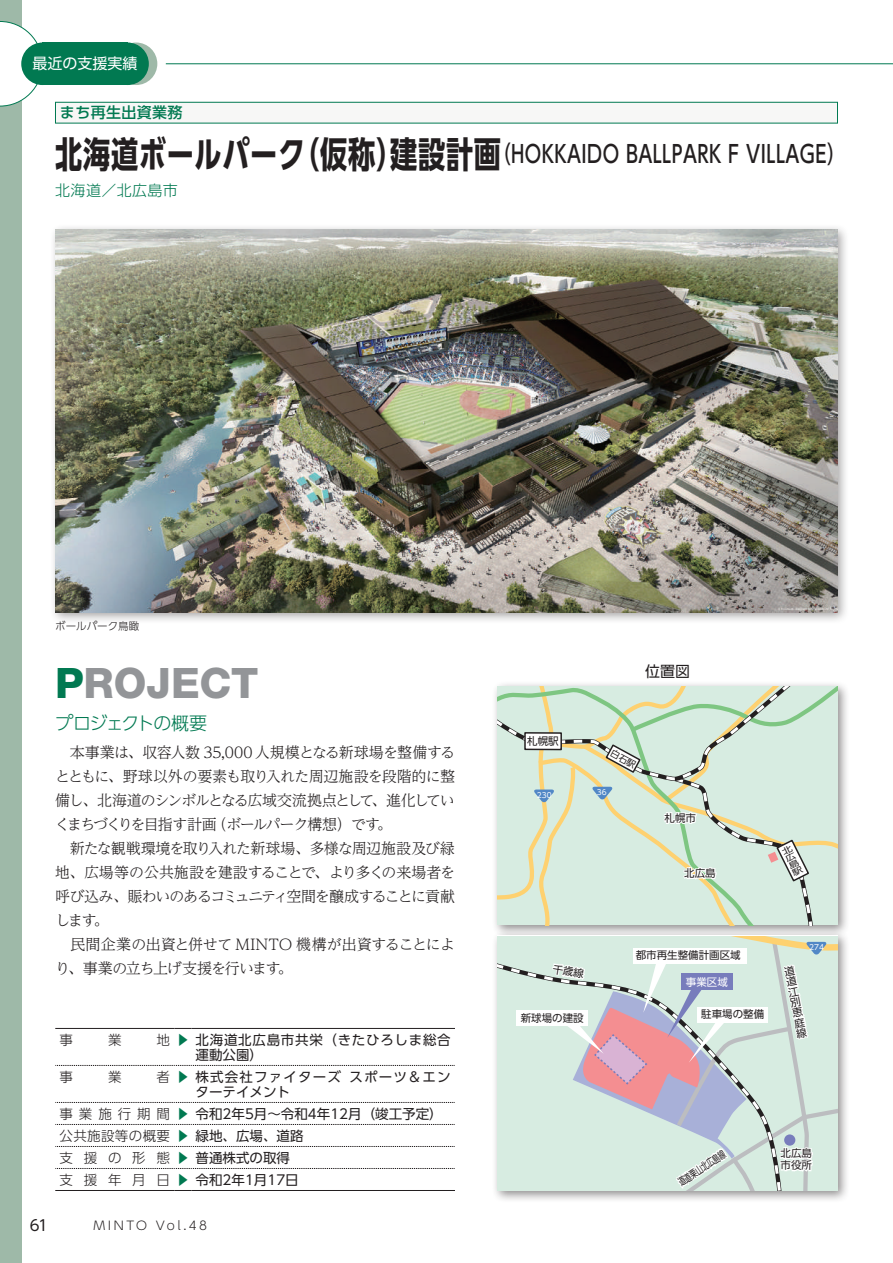
<style>
.page{position:relative;width:893px;height:1263px;background:#fff}
.page>*{position:absolute;margin:0;border:0;box-sizing:border-box;transform-origin:0 0}
.t1{font:800 42px "Helvetica Neue LT Std";letter-spacing:-.005em;color:#939598}
.t2{font:500 24px "UD Shin Go Pro";letter-spacing:.025em;color:#231f20;scale:.75 1}
.t3{font:300 18px "UD Shin Go Pro";letter-spacing:-.06em;color:#017951}
.t4{font:300 15px/24px "UD Reimin Pro";letter-spacing:-.055em;color:#231f20}
.t5{font:500 15px "UD Shin Go Pro";letter-spacing:.025em;color:#017951}
.t6{font:300 15px "UD Shin Go Pro";letter-spacing:.025em;color:#017951}
.t7{font:15px "UD Shin Go Pro";color:#fff}
.t8{font:15px "UD Shin Go Pro";color:#231f20}
.t9{font:13.5px/22px "UD Shin Go Pro";color:#231f20}
.t10{font:13.5px/15px "UD Shin Go Pro";letter-spacing:.085em;color:#231f20}
.t11{font:13.5px/15px "UD Shin Go Pro";letter-spacing:.055em;color:#231f20}
.t12{font:300 13.5px "UD Shin Go Pro";color:#231f20}
.t13{font:300 12px "UD Shin Go Pro";letter-spacing:.21em;color:#231f20}
.t14{font:10.5px/10.5px "UD Shin Go Pro";color:#231f20}
.t15{font:300 10.5px "UD Shin Go Pro";color:#231f20}
.t16{font:10.5px "UD Shin Go Pro";color:#231f20;scale:.65 1}
.t17{font:10.5px "UD Shin Go Pro";color:#fff}
.t18{font:7.95px/7.9px "UD Shin Go Pro";color:#231f20;text-align:justify;scale:1.33 1}
.t19{font:7.5px "UD Shin Go Pro";color:#fff}
.s1{font-weight:700;font-size:36px}
.s2{color:#017951}
.s3{font-weight:300}
.s4{font-weight:300;color:#017951}
</style>
<div class="page">
<div style="left:0;top:0;width:21px;height:1263px;background:#9eb9a8"></div>
<hr style="left:55px;top:1028px;width:119px;height:1px;background:#231f20">
<svg style="left:174px;top:1028px;width:17px;height:1px"></svg>
<hr style="left:191px;top:1028px;width:264px;height:1px;background:#231f20">
<hr style="left:55px;top:1190px;width:119px;height:1px;background:#231f20">
<svg style="left:174px;top:1190px;width:17px;height:1px"></svg>
<hr style="left:191px;top:1190px;width:264px;height:1px;background:#231f20">
<svg style="left:55px;top:1065px;width:400px;height:1px"></svg>
<svg style="left:55px;top:1102px;width:400px;height:1px"></svg>
<svg style="left:55px;top:1124px;width:400px;height:1px"></svg>
<svg style="left:55px;top:1146px;width:400px;height:1px"></svg>
<svg style="left:55px;top:1168px;width:400px;height:1px"></svg>
<div style="left:49px;top:224px;width:801px;height:400px;background:#231f20;opacity:.4"></div>
<img style="left:55px;top:230px;width:783px;height:382px">
<div style="left:492px;top:681px;width:358px;height:256px;background:#231f20;opacity:.5"></div>
<div style="left:492px;top:929px;width:358px;height:274px;background:#231f20;opacity:.5"></div>
<div style="left:497px;top:957px;width:54px;height:234px;background:#d7ece1"></div>
<hr style="left:55px;top:64px;width:838px;height:1px;background:#017951">
<div style="left:55px;top:102px;width:782px;height:21px;background:#f7f7f6"></div>
<div style="left:55px;top:102px;width:783px;height:21px;border:1px solid #017951"></div>
<svg style="left:0;top:21px;width:43px;height:85px"></svg>
<div style="left:123px;top:43px;width:43px;height:42px;background:#fff;border-radius:50%"></div>
<div style="left:115px;top:43px;width:42px;height:42px;background:#9eb9a8;border-radius:50%"></div>
<div style="left:43px;top:43px;width:85px;height:42px;background:#017951"></div>
<div style="left:21px;top:43px;width:43px;height:42px;background:#017951;border-radius:50%"></div>
<div style="left:106px;top:43px;width:43px;height:42px;background:#017951;border-radius:50%"></div>
<svg style="left:497px;top:687px;width:341px;height:238px;background:#d2e4d4"></svg>
<svg style="left:551px;top:936px;width:287px;height:255px;background:#d3dad8"></svg>
<p class="t7" style="left:33px;top:52px;width:107px">最近の支援実績</p>
<p class="t5" style="left:60px;top:101px;width:124px">まち再生出資業務</p>
<h2 class="t2" style="left:55px;top:135px;width:1055px"><span class="s1">北海道ボールパーク（仮称）建設計画</span>（HOKKAIDO BALLPARK F VILLAGE）</h2>
<p class="t6" style="left:55px;top:178px;width:124px">北海道／北広島市</p>
<p class="t15" style="left:55px;top:618px;width:86px">ボールパーク鳥瞰</p>
<h1 class="t1" style="left:55px;top:658px;width:205px"><span class="s2">P</span>ROJECT</h1>
<p class="t3" style="left:55px;top:709px;width:153px">プロジェクトの概要</p>
<p class="t4" style="left:55px;top:739px;width:401px">　本事業は、収容人数 35,000 人規模となる新球場を整備するとともに、野球以外の要素も取り入れた周辺施設を段階的に整備し、北海道のシンボルとなる広域交流拠点として、進化していくまちづくりを目指す計画（ボールパーク構想）です。<br>　新たな観戦環境を取り入れた新球場、多様な周辺施設及び緑地、広場等の公共施設を建設することで、より多くの来場者を呼び込み、賑わいのあるコミュニティ空間を醸成することに貢献します。<br>　民間企業の出資と併せて MINTO 機構が出資することにより、事業の立ち上げ支援を行います。</p>
<p class="t12" style="left:60px;top:1028px;width:15px">事</p>
<p class="t12" style="left:108px;top:1028px;width:15px">業</p>
<p class="t11" style="left:196px;top:1031px;width:257px;text-indent:-39px"><span class="s3">地</span> <span class="s4">▶</span> 北海道北広島市共栄（きたひろしま総合運動公園）</p>
<p class="t12" style="left:60px;top:1065px;width:15px">事</p>
<p class="t12" style="left:108px;top:1065px;width:15px">業</p>
<p class="t10" style="left:196px;top:1068px;width:257px;text-indent:-39px"><span class="s3">者</span> <span class="s4">▶</span> 株式会社ファイターズ スポーツ＆エンターテイメント</p>
<p class="t9" style="left:60px;top:1102px;width:385px"><span class="s3">事業施行期間</span> <span class="s4">▶</span> 令和2年5月～令和4年12月（竣工予定）<span class="s3">公共施設等の概要</span> <span class="s4">▶</span> 緑地、広場、道路<br><span class="s3">支 援 の 形 態</span> <span class="s4">▶</span> 普通株式の取得<br><span class="s3">支 援 年 月 日</span> <span class="s4">▶</span> 令和2年1月17日</p>
<p class="t8" style="left:30px;top:1213px;width:20px">61</p>
<p class="t13" style="left:94px;top:1216px;width:115px">MINTO Vol.48</p>
<p class="t14" style="left:527px;top:736px;width:33px">札幌駅</p>
<p class="t19" style="left:537px;top:788px;width:16px">230</p>
<p class="t19" style="left:597px;top:786px;width:11px">36</p>
<p class="t8" style="left:645px;top:659px;width:47px">位置図</p>
<p class="t14" style="left:664px;top:812px;width:33px">札幌市</p>
<p class="t14" style="left:684px;top:868px;width:33px">北広島</p>
<p class="t18" style="left:780px;top:848px;width:4px;rotate:-26deg">北広島駅</p>
<p class="t14" style="left:636px;top:949px;width:106px">都市再生整備計画区域</p>
<p class="t17" style="left:686px;top:973px;width:43px">事業区域</p>
<p class="t14" style="left:521px;top:1012px;width:64px">新球場の建設</p>
<p class="t14" style="left:701px;top:1009px;width:64px">駐車場の整備</p>
<p class="t19" style="left:809px;top:941px;width:16px">274</p>
<p class="t14" style="left:783px;top:967px;width:7px;text-align:justify;rotate:-11deg">道道江別恵庭線</p>
<p class="t16" style="left:674px;top:1176px;width:85px;rotate:-34deg">道道栗山北広島線</p>
<p class="t14" style="left:780px;top:1147px;width:33px;line-height:12px">北広島市役所</p>
</div>
